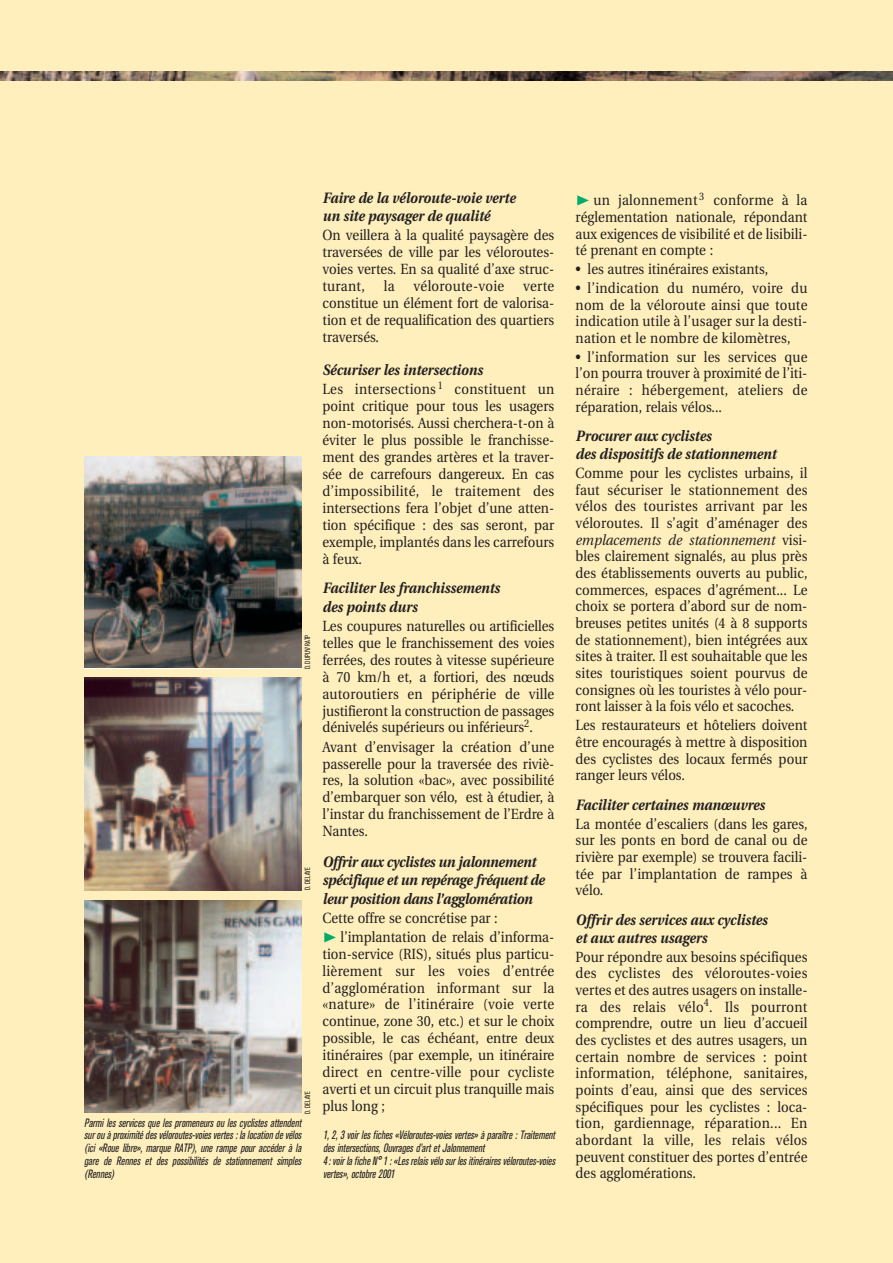
<style>
.page{position:relative;width:893px;height:1263px;background:#fff}
.page>*{position:absolute;margin:0;border:0;box-sizing:border-box;transform-origin:0 0}
.t1{font:italic 700 15px/18.3px "Utopia";color:#231f20;scale:.9 1}
.t2{font:14.7px/16.6px "Utopia";color:#231f20;text-align:justify;scale:.9 1}
.t3{font:14.7px "Utopia";letter-spacing:.02em;color:#231f20;scale:.9 1}
.t4{font:italic condensed 12px/12.8px "Akzidenz Grotesk BE";color:#231f20;text-align:justify;scale:.9 1}
.t5{font:condensed 7.5px "Akzidenz Grotesk BE";letter-spacing:.02em;color:#231f20;scale:.9 1}
.s1{font-family:"Zeal";font-size:15px;color:#00ab6b}
.s2{font-style:italic}
</style>
<div class="page">
<div style="left:0;top:0;width:892px;height:1263px;background:#feefbc"></div>
<img style="left:84px;top:677px;width:217px;height:213px">
<img style="left:84px;top:900px;width:217px;height:213px">
<img style="left:84px;top:456px;width:217px;height:212px">
<img style="left:0;top:72px;width:892px;height:9px">
<p class="t5" style="left:305px;top:669px;width:40px;rotate:-90deg">D. DUPUY/RATP</p>
<p class="t5" style="left:305px;top:890px;width:26px;rotate:-90deg">D. DELAYE</p>
<p class="t5" style="left:305px;top:1114px;width:26px;rotate:-90deg">D. DELAYE</p>
<p class="t4" style="left:84px;top:1117px;width:245px">Parmi les services que les promeneurs ou les cyclistes attendent surou à proximité desvéloroutes-voiesvertes:la location de vélos (ici «Roue libre», marque RATP), une rampe pour accéder à la gare de Rennes et des possibilités de stationnement simples (Rennes)</p>
<p class="t1" style="left:322px;top:190px;width:216px">Faire de la véloroute-voie verte un site paysager de qualité</p>
<p class="t2" style="left:322px;top:228px;width:259px">On veillera à la qualité paysagère des traversées de ville par les véloroutes&shy;voies vertes. En sa qualité d’axe struc&shy;turant,</p>
<p class="t2" style="left:384px;top:279px;width:14px">la</p>
<p class="t3" style="left:413px;top:280px;width:102px">véloroute-voie</p>
<p class="t2" style="left:322px;top:279px;width:259px;text-indent:201px">verte constitue un élément fort de valorisa&shy;tion et de requalification des quartiers traversés.</p>
<p class="t1" style="left:322px;top:362px;width:179px">Sécuriser les intersections</p>
<p class="t2" style="left:322px;top:382px;width:259px">Les intersections <sup>1</sup> constituent un point critique pour tous les usagers non-motorisés. Aussi cherchera-t-on à éviter le plus possible le franchisse&shy;ment des grandes artères et la traver&shy;sée de carrefours dangereux. En cas d’impossibilité, le traitement des intersections fera l’objet d’une atten&shy;tion spécifique : des sas seront, par exemple, implantés dans les carrefours à feux.</p>
<p class="t1" style="left:322px;top:581px;width:199px">Faciliter les franchissements des points durs</p>
<p class="t2" style="left:322px;top:619px;width:259px">Les coupures naturelles ou artificielles telles que le franchissement des voies ferrées, des routes à vitesse supérieure à 70 km/h et, a fortiori, des nœuds autoroutiers en périphérie de ville justifieront la construction de passages dénivelés supérieurs ou inférieurs<sup>2</sup>.</p>
<p class="t2" style="left:322px;top:739px;width:259px">Avant d’envisager la création d’une passerelle pour la traversée des riviè&shy;res, la solution «bac», avec possibilité d’embarquer son vélo, est à étudier, à l’instar du franchissement de l’Erdre à Nantes.</p>
<p class="t1" style="left:322px;top:854px;width:248px">Offrir aux cyclistes un jalonnement spécifique et un repérage fréquent de leur position dans l’agglomération</p>
<p class="t2" style="left:322px;top:909px;width:259px;line-height:19px">Cette offre se concrétise par :<br><span class="s1">"</span> l’implantation de relais d’informa-</p>
<p class="t2" style="left:322px;top:946px;width:259px">tion-service (RIS), situés plus particu&shy;lièrement sur les voies d’entrée d’agglomération informant sur la «nature» de l’itinéraire (voie verte continue, zone 30, etc.) et sur le choix possible, le cas échéant, entre deux itinéraires (par exemple, un itinéraire direct en centre-ville pour cycliste averti et un circuit plus tranquille mais plus long ;</p>
<p class="t4" style="left:323px;top:1130px;width:261px;text-align:left">1,2,3 voirlesfiches«Véloroutes-voiesvertes» à paraître :Traitement des intersections, Ouvrages d’art et Jalonnement<br>4: voirla fiche N° 1 :«Lesrelaisvélo surlesitinérairesvéloroutes-voies vertes», octobre 2001</p>
<p class="t2" style="left:575px;top:193px;width:259px"><span class="s1">"</span> un jalonnement <sup>3</sup> conforme à la réglementation nationale, répondant aux exigences de visibilité et de lisibili&shy;té prenant en compte :</p>
<p class="t2" style="left:575px;top:262px;width:215px">• les autres itinéraires existants,</p>
<p class="t2" style="left:575px;top:281px;width:259px">• l’indication du numéro, voire du nom de la véloroute ainsi que toute indication utile à l’usager sur la desti&shy;nation et le nombre de kilomètres,</p>
<p class="t2" style="left:575px;top:350px;width:259px">• l’information sur les services que l’on pourra trouver à proximité de l’iti&shy;néraire : hébergement, ateliers de réparation, relais vélos...</p>
<p class="t1" style="left:575px;top:429px;width:224px">Procurer aux cyclistes<br>des dispositifs de stationnement</p>
<p class="t2" style="left:575px;top:466px;width:259px">Comme pour les cyclistes urbains, il faut sécuriser le stationnement des vélos des touristes arrivant par les véloroutes. Il s’agit d’aménager des <span class="s2">emplacements de stationnement</span> visi&shy;bles clairement signalés, au plus près des établissements ouverts au public, commerces, espaces d’agrément... Le choix se portera d’abord sur de nom&shy;breuses petites unités (4 à 8 supports de stationnement), bien intégrées aux sites à traiter. Il est souhaitable que les sites touristiques soient pourvus de consignes où les touristes à vélo pour&shy;ront laisser à la fois vélo et sacoches.</p>
<p class="t2" style="left:575px;top:718px;width:259px">Les restaurateurs et hôteliers doivent être encouragés à mettre à disposition des cyclistes des locaux fermés pour ranger leurs vélos.</p>
<p class="t1" style="left:575px;top:797px;width:212px">Faciliter certaines manœuvres</p>
<p class="t2" style="left:575px;top:817px;width:259px">La montée d’escaliers (dans les gares, sur les ponts en bord de canal ou de rivière par exemple) se trouvera facili&shy;tée par l’implantation de rampes à vélo.</p>
<p class="t1" style="left:575px;top:912px;width:215px">Offrir des services aux cyclistes et aux autres usagers</p>
<p class="t2" style="left:575px;top:950px;width:259px">Pour répondre aux besoins spécifiques des cyclistes des véloroutes-voies vertes et des autres usagers on installe&shy;ra des relais vélo<sup>4</sup>. Ils pourront comprendre, outre un lieu d’accueil des cyclistes et des autres usagers, un certain nombre de services : point information, téléphone, sanitaires, points d’eau, ainsi que des services spécifiques pour les cyclistes : loca&shy;tion, gardiennage, réparation... En abordant la ville, les relais vélos peuvent constituer des portes d’entrée des agglomérations.</p>
</div>
